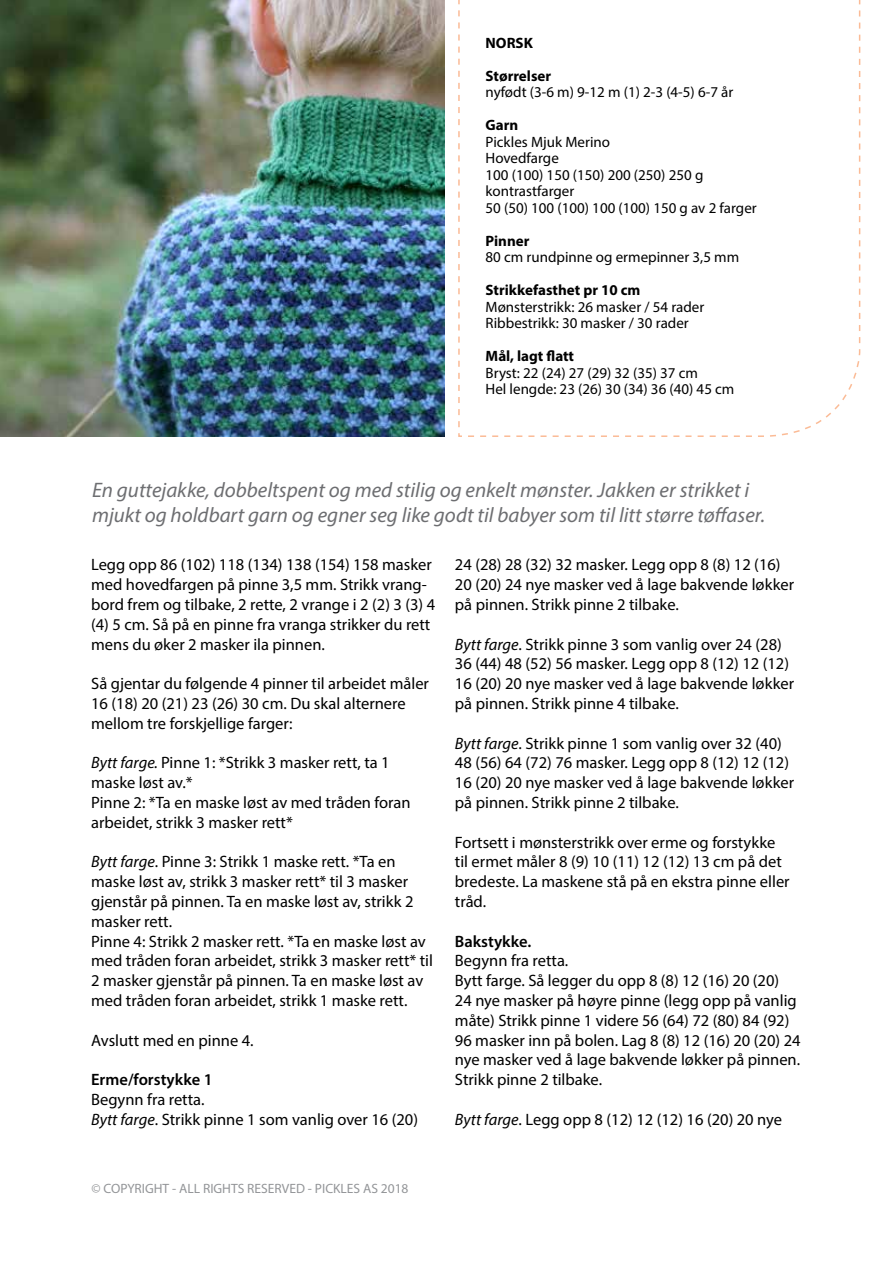
<style>
.page{position:relative;width:893px;height:1263px;background:#fff}
.page>*{position:absolute;margin:0;border:0;box-sizing:border-box;transform-origin:0 0}
.t1{font:italic 21px/25.2px "Myriad Pro";color:#6d6e71}
.t2{font:16.5px/19.8px "Myriad Pro";color:#000}
.t3{font:600 16.5px "Myriad Pro";color:#000}
.t4{font:15px/16.5px "Myriad Pro";color:#000}
.t5{font:700 15px "Myriad Pro";color:#000}
.t6{font:13.5px "Myriad Pro";color:#939598}
.s1{font-style:italic}
</style>
<div class="page">
<svg style="left:458px;top:0;width:403px;height:437px"></svg>
<img style="left:0;top:0;width:444px;height:437px">
<p class="t5" style="left:486px;top:33px;width:49px">NORSK</p>
<p class="t5" style="left:486px;top:66px;width:67px">Størrelser</p>
<p class="t4" style="left:486px;top:84px;width:249px">nyfødt (3-6 m) 9-12 m (1) 2-3 (4-5) 6-7 år</p>
<p class="t5" style="left:486px;top:115px;width:34px">Garn</p>
<p class="t4" style="left:486px;top:133px;width:273px">Pickles Mjuk Merino<br>Hovedfarge<br>100 (100) 150 (150) 200 (250) 250 g kontrastfarger<br>50 (50) 100 (100) 100 (100) 150 g av 2 farger</p>
<p class="t5" style="left:486px;top:231px;width:45px">Pinner</p>
<p class="t4" style="left:486px;top:249px;width:255px">80 cm rundpinne og ermepinner 3,5 mm</p>
<p class="t5" style="left:486px;top:280px;width:156px">Strikkefasthet pr 10 cm</p>
<p class="t4" style="left:486px;top:298px;width:220px">Mønsterstrikk: 26 masker / 54 rader<br>Ribbestrikk: 30 masker / 30 rader</p>
<p class="t5" style="left:486px;top:346px;width:90px">Mål, lagt flatt</p>
<p class="t4" style="left:486px;top:364px;width:250px">Bryst: 22 (24) 27 (29) 32 (35) 37 cm<br>Hel lengde: 23 (26) 30 (34) 36 (40) 45 cm</p>
<p class="t1" style="left:92px;top:477px;width:675px">En guttejakke, dobbeltspent og med stilig og enkelt mønster. Jakken er strikket i mjukt og holdbart garn og egner seg like godt til babyer som til litt større tøffaser.</p>
<p class="t2" style="left:91px;top:555px;width:346px">Legg opp 86 (102) 118 (134) 138 (154) 158 masker med hovedfargen på pinne 3,5 mm. Strikk vrang&shy;bord frem og tilbake, 2 rette, 2 vrange i 2 (2) 3 (3) 4 (4) 5 cm. Så på en pinne fra vranga strikker du rett mens du øker 2 masker ila pinnen.</p>
<p class="t2" style="left:91px;top:673px;width:339px">Så gjentar du følgende 4 pinner til arbeidet måler<br>16 (18) 20 (21) 23 (26) 30 cm. Du skal alternere mellom tre forskjellige farger:</p>
<p class="t2" style="left:91px;top:753px;width:321px"><span class="s1">Bytt farge.</span> Pinne 1: *Strikk 3 masker rett, ta 1 maske løst av.*<br>Pinne 2: *Ta en maske løst av med tråden foran arbeidet, strikk 3 masker rett*</p>
<p class="t2" style="left:91px;top:852px;width:343px"><span class="s1">Bytt farge</span>. Pinne 3: Strikk 1 maske rett. *Ta en maske løst av, strikk 3 masker rett* til 3 masker gjenstår på pinnen. Ta en maske løst av, strikk 2 masker rett.<br>Pinne 4: Strikk 2 masker rett. *Ta en maske løst av med tråden foran arbeidet, strikk 3 masker rett* til 2 masker gjenstår på pinnen. Ta en maske løst av med tråden foran arbeidet, strikk 1 maske rett.</p>
<p class="t2" style="left:91px;top:1030px;width:164px">Avslutt med en pinne 4.</p>
<p class="t3" style="left:91px;top:1069px;width:123px">Erme/forstykke 1</p>
<p class="t2" style="left:91px;top:1089px;width:328px">Begynn fra retta.<br><span class="s1">Bytt farge</span>. Strikk pinne 1 som vanlig over 16 (20)</p>
<p class="t2" style="left:455px;top:555px;width:341px">24 (28) 28 (32) 32 masker. Legg opp 8 (8) 12 (16)<br>20 (20) 24 nye masker ved å lage bakvende løkker på pinnen. Strikk pinne 2 tilbake.</p>
<p class="t2" style="left:455px;top:634px;width:341px"><span class="s1">Bytt farge</span>. Strikk pinne 3 som vanlig over 24 (28)<br>36 (44) 48 (52) 56 masker. Legg opp 8 (12) 12 (12)<br>16 (20) 20 nye masker ved å lage bakvende løkker på pinnen. Strikk pinne 4 tilbake.</p>
<p class="t2" style="left:455px;top:733px;width:341px"><span class="s1">Bytt farge</span>. Strikk pinne 1 som vanlig over 32 (40)<br>48 (56) 64 (72) 76 masker. Legg opp 8 (12) 12 (12)<br>16 (20) 20 nye masker ved å lage bakvende løkker på pinnen. Strikk pinne 2 tilbake.</p>
<p class="t2" style="left:455px;top:832px;width:336px">Fortsett i mønsterstrikk over erme og forstykke til ermet måler 8 (9) 10 (11) 12 (12) 13 cm på det bredeste. La maskene stå på en ekstra pinne eller tråd.</p>
<p class="t3" style="left:455px;top:930px;width:78px">Bakstykke.</p>
<p class="t2" style="left:455px;top:951px;width:347px">Begynn fra retta.<br>Bytt farge. Så legger du opp 8 (8) 12 (16) 20 (20)<br>24 nye masker på høyre pinne (legg opp på vanlig måte) Strikk pinne 1 videre 56 (64) 72 (80) 84 (92)<br>96 masker inn på bolen. Lag 8 (8) 12 (16) 20 (20) 24 nye masker ved å lage bakvende løkker på pinnen.<br>Strikk pinne 2 tilbake.</p>
<p class="t2" style="left:455px;top:1109px;width:329px"><span class="s1">Bytt farge</span>. Legg opp 8 (12) 12 (12) 16 (20) 20 nye</p>
<p class="t6" style="left:92px;top:1180px;width:319px">© COPYRIGHT - ALL RIGHTS RESERVED - PICKLES AS 2018</p>
</div>
